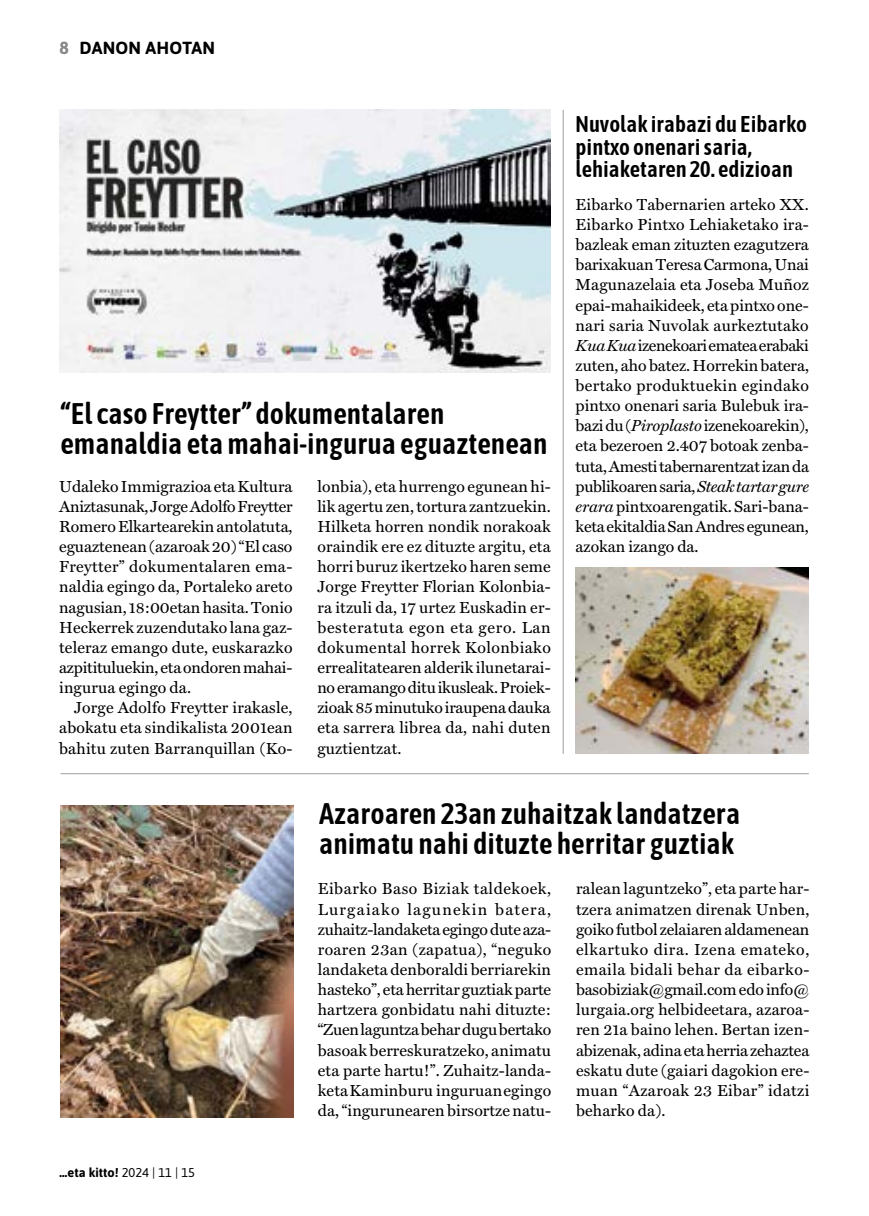
<style>
.page{position:relative;width:869px;height:1216px;background:#fff}
.page>*{position:absolute;margin:0;border:0;box-sizing:border-box;transform-origin:0 0}
.t1{font:600 29.75px/29.8px "Asap Condensed";color:#000}
.t2{font:600 22.75px/22.8px "Asap Condensed";color:#000}
.t3{font:700 17.5px "Asap";letter-spacing:.01em;color:#000}
.t4{font:16.1px/20.1px "Miller Text Roman";letter-spacing:.01em;color:#000;text-align:justify}
.t5{font:700 12.78px "Asap";color:#000}
.s1{color:#878787}
.s2{font-family:"Miller Text";font-style:italic}
.s3{font-weight:400}
</style>
<div class="page">
<img style="left:60px;top:805px;width:233px;height:312px">
<hr style="left:562px;top:110px;width:1px;height:643px;background:#9d9d9c">
<hr style="left:61px;top:773px;width:747px;height:1px;background:#9d9d9c">
<img style="left:59px;top:110px;width:491px;height:262px">
<img style="left:575px;top:567px;width:233px;height:186px">
<p class="t3" style="left:60px;top:36px;width:157px"><span class="s1">8</span> DANON AHOTAN</p>
<h1 class="t1" style="left:60px;top:398px;width:488px">“El caso Freytter” dokumentalaren emanaldia eta mahai-ingurua eguaztenean</h1>
<p class="t4" style="left:59px;top:476px;width:235px">Udaleko Immigrazioa eta Kultura Aniztasunak, Jorge Adolfo Freytter Romero Elkartearekin antolatuta, eguaztenean (azaroak 20) “El caso Freytter” dokumentalaren ema&shy;naldia egingo da, Portaleko areto nagusian, 18:00etan hasita. Tonio Heckerrek zuzendutako lana gaz&shy;teleraz emango dute, euskarazko azpitituluekin, eta ondoren mahai&shy;ingurua egingo da.</p>
<p class="t4" style="left:59px;top:697px;width:235px;text-indent:15px">Jorge Adolfo Freytter irakasle, abokatu eta sindikalista 2001ean bahitu zuten Barranquillan (Ko-</p>
<p class="t4" style="left:317px;top:476px;width:235px">lonbia), eta hurrengo egunean hi&shy;lik agertu zen, tortura zantzuekin.<br>Hilketa horren nondik norakoak oraindik ere ez dituzte argitu, eta horri buruz ikertzeko haren seme Jorge Freytter Florian Kolonbia&shy;ra itzuli da, 17 urtez Euskadin er&shy;besteratuta egon eta gero. Lan dokumental horrek Kolonbiako errealitatearen alderik ilunetarai&shy;no eramango ditu ikusleak. Proiek&shy;zioak 85 minutuko iraupena dauka eta sarrera librea da, nahi duten guztientzat.</p>
<h2 class="t2" style="left:575px;top:112px;width:233px">Nuvolak irabazi du Eibarko pintxo onenari saria, lehiaketaren 20. edizioan</h2>
<p class="t4" style="left:575px;top:194px;width:235px">Eibarko Tabernarien arteko XX.<br>Eibarko Pintxo Lehiaketako ira&shy;bazleak eman zituzten ezagutzera barixakuan Teresa Carmona, Unai Magunazelaia eta Joseba Muñoz epai-mahaikideek, eta pintxo one&shy;nari saria Nuvolak aurkeztutako <span class="s2">Kua Kua</span> izenekoari ematea erabaki zuten, aho batez. Horrekin batera, bertako produktuekin egindako pintxo onenari saria Bulebuk ira&shy;bazi du (<span class="s2">Piroplasto</span> izenekoarekin), eta bezeroen 2.407 botoak zenba&shy;tuta, Amesti tabernarentzat izan da publikoaren saria, <span class="s2">Steak tartar gure erara</span> pintxoarengatik. Sari-bana&shy;keta ekitaldia San Andres egunean, azokan izango da.</p>
<h1 class="t1" style="left:319px;top:797px;width:422px">Azaroaren 23an zuhaitzak landatzera animatu nahi dituzte herritar guztiak</h1>
<p class="t5" style="left:60px;top:1162px;width:137px">…eta kitto! <span class="s3">2024 | 11 | 15</span></p>
<p class="t4" style="left:317px;top:878px;width:235px">Eibarko Baso Biziak taldekoek, Lurgaiako lagunekin batera, zuhaitz-landaketa egingo dute aza&shy;roaren 23an (zapatua), “neguko landaketa denboraldi berriarekin hasteko”, eta herritar guztiak parte hartzera gonbidatu nahi dituzte: “Zuen laguntza behar dugu bertako basoak berreskuratzeko, animatu eta parte hartu!”. Zuhaitz-landa&shy;keta Kaminburu inguruan egingo da, “ingurunearen birsortze natu-</p>
<p class="t4" style="left:575px;top:878px;width:235px">ralean laguntzeko”, eta parte har&shy;tzera animatzen direnak Unben, goiko futbol zelaiaren aldamenean elkartuko dira. Izena emateko, emaila bidali behar da eibarko&shy;basobiziak@gmail.com edo info@ lurgaia.org helbideetara, azaroa&shy;ren 21a baino lehen. Bertan izen&shy;abizenak, adina eta herria zehaztea eskatu dute (gaiari dagokion ere&shy;muan “Azaroak 23 Eibar” idatzi beharko da).</p>
</div>
